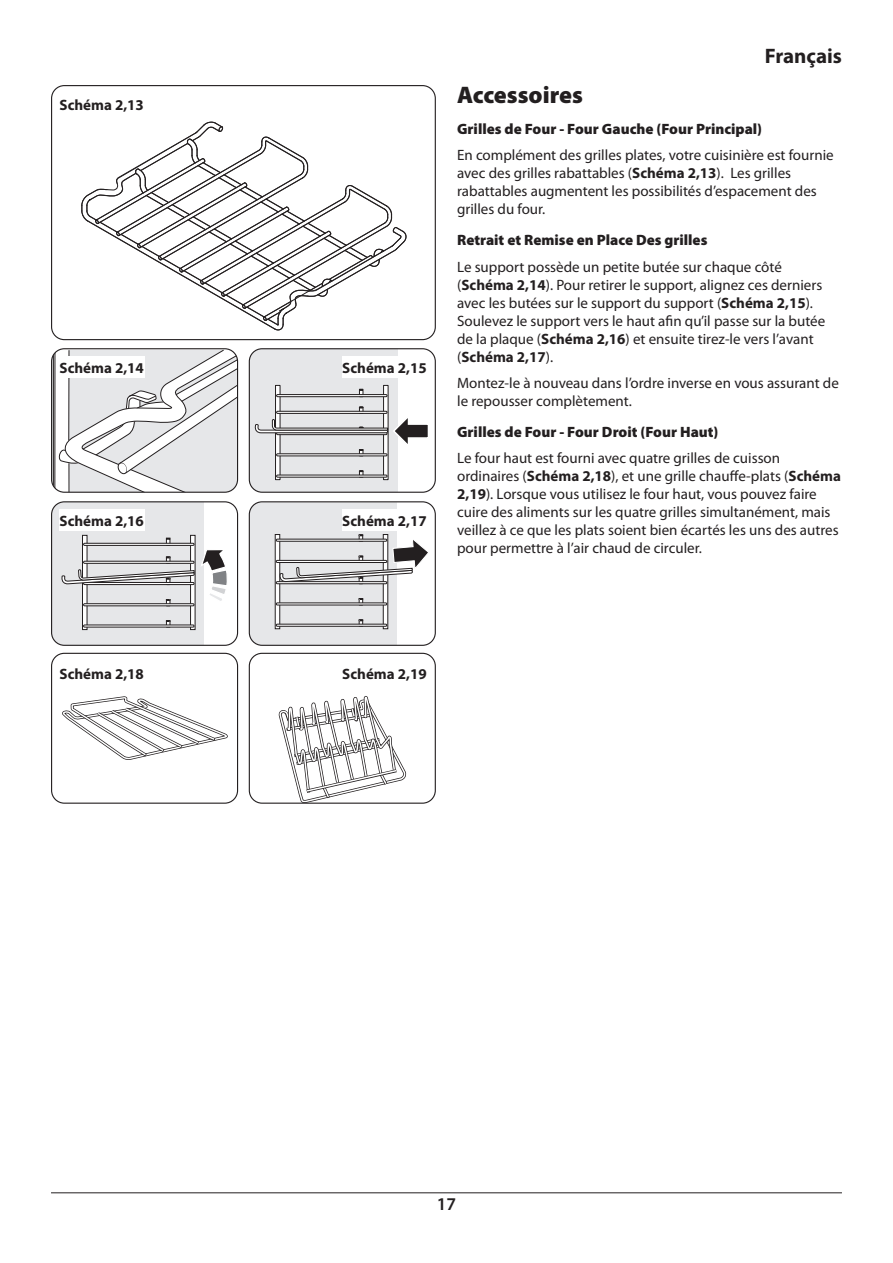
<style>
.page{position:relative;width:893px;height:1263px;background:#fff}
.page>*{position:absolute;margin:0;border:0;box-sizing:border-box;transform-origin:0 0}
.Heading_2{font:900 24px "Myriad Pro";color:#231f20}
.t1{font:700 21px "Myriad Pro";color:#231f20}
.t2{font:600 18px "Myriad Pro";color:#231f20}
.Body{font:15px/18px "Myriad Pro";color:#231f20}
.t3{font:900 15px "Myriad Pro";color:#231f20}
.t4{font:700 15px "Myriad Pro";color:#231f20}
.s1{font-weight:700}
</style>
<div class="page">
<hr style="left:51px;top:1192px;width:791px;height:1px;background:#231f20">
<svg style="left:81px;top:121px;width:326px;height:210px"></svg>
<div style="left:51px;top:85px;width:385px;height:255px;border:1px solid #231f20;border-radius:13px"></div>
<svg style="left:249px;top:349px;width:181px;height:143px"></svg>
<div style="left:276px;top:394px;width:111px;height:3px;border:1px solid #231f20"></div>
<div style="left:249px;top:348px;width:187px;height:145px;border:1px solid #231f20;border-radius:13px"></div>
<svg style="left:52px;top:349px;width:186px;height:143px"></svg>
<div style="left:51px;top:348px;width:187px;height:145px;border:1px solid #231f20;border-radius:13px"></div>
<svg style="left:62px;top:696px;width:166px;height:64px"></svg>
<div style="left:51px;top:653px;width:187px;height:151px;border:1px solid #231f20;border-radius:13px"></div>
<svg style="left:279px;top:696px;width:128px;height:106px"></svg>
<div style="left:249px;top:653px;width:187px;height:151px;border:1px solid #231f20;border-radius:13px"></div>
<svg style="left:249px;top:502px;width:180px;height:143px"></svg>
<div style="left:249px;top:501px;width:187px;height:145px;border:1px solid #231f20;border-radius:13px"></div>
<svg style="left:52px;top:503px;width:175px;height:142px"></svg>
<div style="left:51px;top:501px;width:187px;height:145px;border:1px solid #231f20;border-radius:13px"></div>
<div style="left:60px;top:357px;width:85px;height:21px;background:#fff"></div>
<div style="left:342px;top:357px;width:85px;height:21px;background:#fff"></div>
<div style="left:60px;top:510px;width:85px;height:21px;background:#fff"></div>
<div style="left:342px;top:510px;width:85px;height:21px;background:#fff"></div>
<p class="t4" style="left:60px;top:95px;width:86px">Schéma 2,13</p>
<p class="t4" style="left:60px;top:358px;width:86px">Schéma 2,14</p>
<p class="t4" style="left:342px;top:358px;width:86px">Schéma 2,15</p>
<p class="t4" style="left:60px;top:511px;width:86px">Schéma 2,16</p>
<p class="t4" style="left:342px;top:511px;width:86px">Schéma 2,17</p>
<h2 class="t1" style="left:765px;top:42px;width:79px">Français</h2>
<p class="Heading_2" style="left:457px;top:81px;width:127px">Accessoires</p>
<p class="t3" style="left:457px;top:120px;width:307px">Grilles de Four - Four Gauche (Four Principal)</p>
<p class="Body" style="left:457px;top:146px;width:378px">En complément des grilles plates, votre cuisinière est fournie avec des grilles rabattables (<span class="s1">Schéma 2,13</span>). Les grilles rabattables augmentent les possibilités d’espacement des grilles du four.</p>
<p class="t3" style="left:457px;top:231px;width:252px">Retrait et Remise en Place Des grilles</p>
<p class="Body" style="left:457px;top:257px;width:370px">Le support possède un petite butée sur chaque côté (<span class="s1">Schéma 2,14</span>). Pour retirer le support, alignez ces derniers avec les butées sur le support du support (<span class="s1">Schéma 2,15</span>).<br>Soulevez le support vers le haut afin qu’il passe sur la butée de la plaque (<span class="s1">Schéma 2,16</span>) et ensuite tirez-le vers l’avant (<span class="s1">Schéma 2,17</span>).</p>
<p class="Body" style="left:457px;top:374px;width:383px">Montez-le à nouveau dans l’ordre inverse en vous assurant de le repousser complètement.</p>
<p class="t3" style="left:457px;top:423px;width:263px">Grilles de Four - Four Droit (Four Haut)</p>
<p class="Body" style="left:457px;top:449px;width:385px">Le four haut est fourni avec quatre grilles de cuisson ordinaires (<span class="s1">Schéma 2,18</span>), et une grille chauffe-plats (<span class="s1">Schéma 2,19</span>). Lorsque vous utilisez le four haut, vous pouvez faire cuire des aliments sur les quatre grilles simultanément, mais veillez à ce que les plats soient bien écartés les uns des autres pour permettre à l’air chaud de circuler.</p>
<p class="t4" style="left:60px;top:664px;width:86px">Schéma 2,18</p>
<p class="t4" style="left:342px;top:664px;width:86px">Schéma 2,19</p>
<p class="t2" style="left:437px;top:1193px;width:21px">17</p>
</div>
